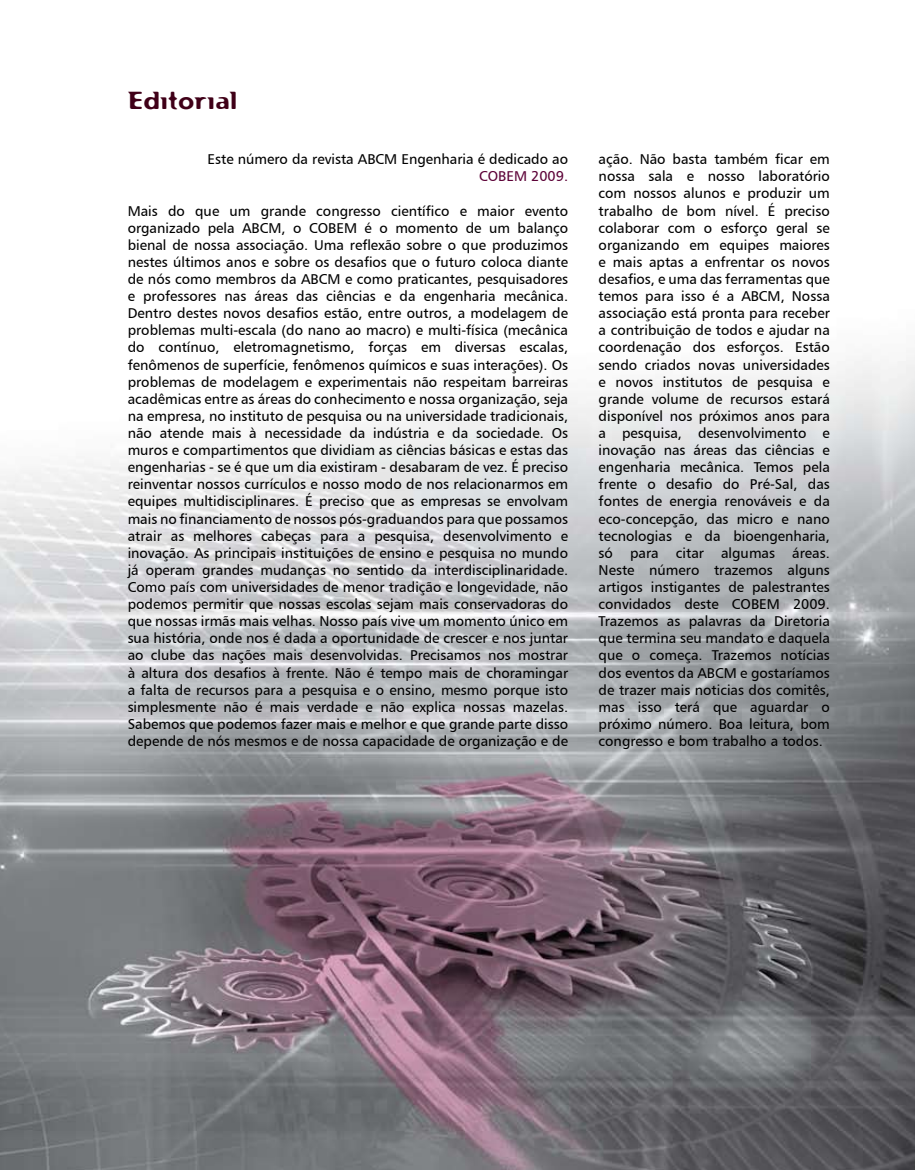
<style>
.page{position:relative;width:915px;height:1170px;background:#fff}
.page>*{position:absolute;margin:0;border:0;box-sizing:border-box;transform-origin:0 0}
.t1{font:24px "Flexure";color:#400018}
.t2{font:14.25px/17.1px "Humanist 777 BT Roman B";color:#000;text-align:justify}
.t3{font:14.25px "Humanist 777 BT Roman B";color:#5c0237}
</style>
<div class="page">
<img style="left:0;top:357px;width:914px;height:812px">
<h1 class="t1" style="left:128px;top:85px;width:111px">Editorial</h1>
<p class="t2" style="left:207px;top:150px;width:362px">Este número da revista ABCM Engenharia é dedicado ao</p>
<p class="t3" style="left:479px;top:167px;width:90px">COBEM 2009.</p>
<p class="t2" style="left:128px;top:202px;width:442px">Mais do que um grande congresso científico e maior evento organizado pela ABCM, o COBEM é o momento de um balanço bienal de nossa associação. Uma reflexão sobre o que produzimos nestes últimos anos e sobre os desafios que o futuro coloca diante de nós como membros da ABCM e como praticantes, pesquisadores e professores nas áreas das ciências e da engenharia mecânica.<br>Dentro destes novos desafios estão, entre outros, a modelagem de problemas multi-escala (do nano ao macro) e multi-física (mecânica do contínuo, eletromagnetismo, forças em diversas escalas, fenômenos de superfície, fenômenos químicos e suas interações). Os problemas de modelagem e experimentais não respeitam barreiras acadêmicas entre as áreas do conhecimento e nossa organização, seja na empresa, no instituto de pesquisa ou na universidade tradicionais, não atende mais à necessidade da indústria e da sociedade. Os muros e compartimentos que dividiam as ciências básicas e estas das engenharias - se é que um dia existiram - desabaram de vez. É preciso reinventar nossos currículos e nosso modo de nos relacionarmos em equipes multidisciplinares. É preciso que as empresas se envolvam mais no financiamento de nossos pós-graduandos para que possamos atrair as melhores cabeças para a pesquisa, desenvolvimento e inovação. As principais instituições de ensino e pesquisa no mundo já operam grandes mudanças no sentido da interdisciplinaridade.<br>Como país com universidades de menor tradição e longevidade, não podemos permitir que nossas escolas sejam mais conservadoras do que nossas irmãs mais velhas. Nosso país vive um momento único em sua história, onde nos é dada a oportunidade de crescer e nos juntar ao clube das nações mais desenvolvidas. Precisamos nos mostrar à altura dos desafios à frente. Não é tempo mais de choramingar a falta de recursos para a pesquisa e o ensino, mesmo porque isto simplesmente não é mais verdade e não explica nossas mazelas.<br>Sabemos que podemos fazer mais e melhor e que grande parte disso depende de nós mesmos e de nossa capacidade de organização e de</p>
<p class="t2" style="left:598px;top:150px;width:233px">ação. Não basta também ficar em nossa sala e nosso laboratório com nossos alunos e produzir um trabalho de bom nível. É preciso colaborar com o esforço geral se organizando em equipes maiores e mais aptas a enfrentar os novos desafios, e uma das ferramentas que temos para isso é a ABCM, Nossa associação está pronta para receber a contribuição de todos e ajudar na coordenação dos esforços. Estão sendo criados novas universidades e novos institutos de pesquisa e grande volume de recursos estará disponível nos próximos anos para a pesquisa, desenvolvimento e inovação nas áreas das ciências e engenharia mecânica. Temos pela frente o desafio do Pré-Sal, das fontes de energia renováveis e da eco-concepção, das micro e nano tecnologias e da bioengenharia, só para citar algumas áreas.<br>Neste número trazemos alguns artigos instigantes de palestrantes convidados deste COBEM 2009.<br>Trazemos as palavras da Diretoria que termina seu mandato e daquela que o começa. Trazemos notícias dos eventos da ABCM e gostaríamos de trazer mais noticias dos comitês, mas isso terá que aguardar o próximo número. Boa leitura, bom congresso e bom trabalho a todos.</p>
</div>
